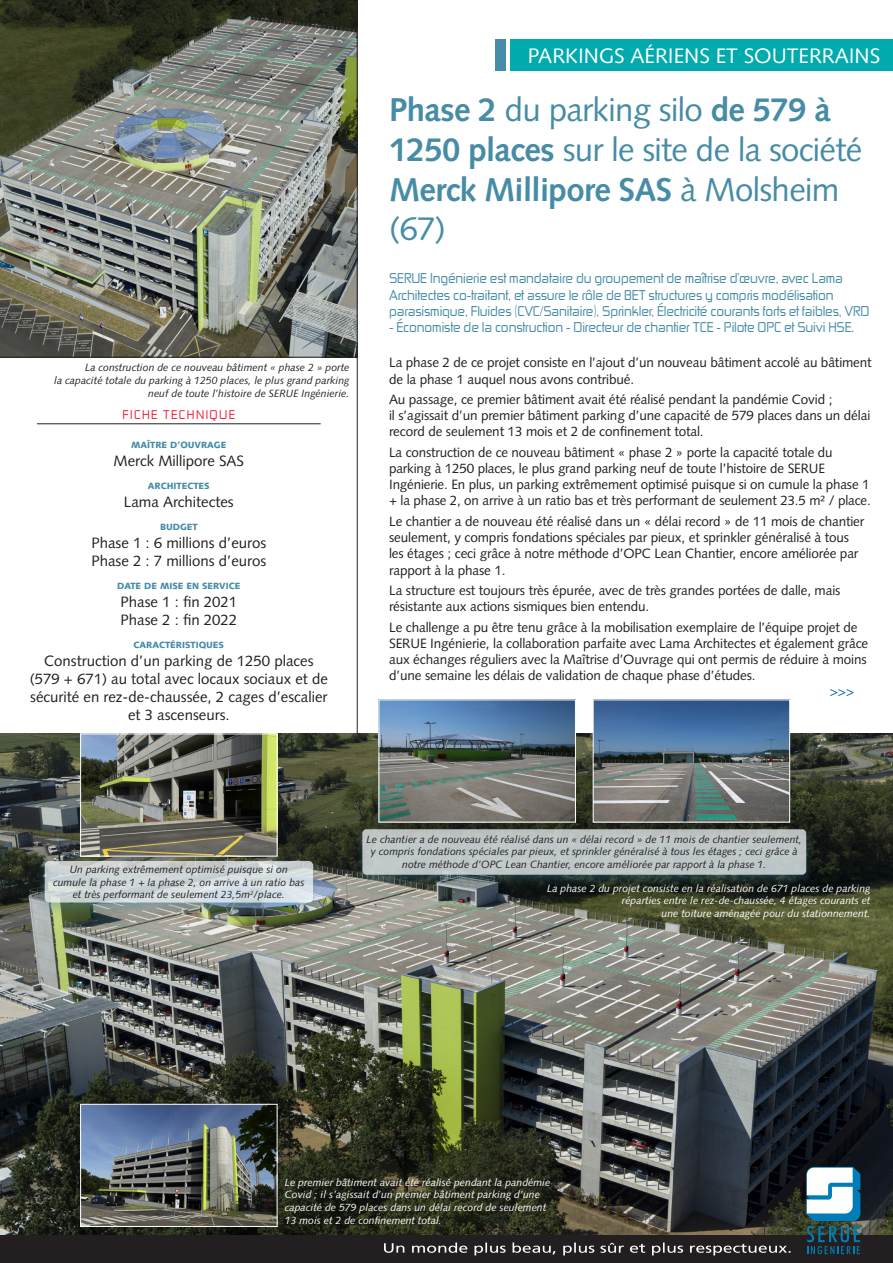
<style>
.page{position:relative;width:893px;height:1263px;background:#fff}
.page>*{position:absolute;margin:0;border:0;box-sizing:border-box;transform-origin:0 0}
.t1{font:33px/39.6px "Syntax LT Std";letter-spacing:-.02em;color:#468ca6}
.t2{font:21px "Syntax LT Std";color:#fff}
.t3{font:15px/18px "Syntax LT Std";color:#231f20}
.t4{font:13.5px/16.2px "Syntax LT Std";letter-spacing:-.01em;color:#231f20}
.t5{font:13.5px/16.2px "Zekton Rg";letter-spacing:-.01em;color:#468ca6}
.t6{font:13.5px "Syntax LT Std";color:#015aaa}
.t7{font:12px "Zekton Rg";letter-spacing:.12em;color:#ed1a33}
.t8{font:italic 10.5px/12.6px "Syntax LT Std";color:#231f20;text-align:center}
.t9{font:italic 10.5px/12.6px "Syntax LT Std";color:#fff;text-align:right}
.t10{font:900 9px "Syntax LT Std";color:#468ca6}
.s1{font-weight:700}
</style>
<div class="page">
<img style="left:0;top:0;width:358px;height:358px">
<img style="left:0;top:733px;width:893px;height:502px">
<div style="left:0;top:1235px;width:893px;height:28px;background:#231f20"></div>
<svg style="left:806px;top:1167px;width:54px;height:87px"></svg>
<hr style="left:37px;top:423px;width:284px;height:1px;background:#231f20">
<hr style="left:357px;top:358px;width:1px;height:375px;background:#231f20">
<img style="left:82px;top:735px;width:193px;height:119px">
<div style="left:80px;top:733px;width:197px;height:123px;border:1px solid #fff"></div>
<img style="left:381px;top:701px;width:193px;height:119px">
<img style="left:595px;top:701px;width:193px;height:119px">
<div style="left:593px;top:699px;width:197px;height:123px;border:1px solid #fff"></div>
<img style="left:82px;top:1106px;width:193px;height:119px">
<div style="left:80px;top:1104px;width:197px;height:123px;border:1px solid #fff"></div>
<div style="left:496px;top:39px;width:10px;height:32px;background:#468ca6"></div>
<div style="left:510px;top:39px;width:383px;height:32px;background:#00aaad"></div>
<svg style="left:384px;top:1242px;width:407px;height:13px"></svg>
<div style="left:35px;top:856px;width:287px;height:60px;background:#468ca6;opacity:.5"></div>
<svg style="left:45px;top:861px;width:268px;height:41px;background:#cfd7d9"></svg>
<div style="left:353px;top:824px;width:463px;height:64px;background:#468ca6;opacity:.5"></div>
<div style="left:362px;top:829px;width:444px;height:46px;background:#bec6c8;border-radius:4px"></div>
<h2 class="t2" style="left:528px;top:43px;width:354px">PARKINGS AÉRIENS ET SOUTERRAINS</h2>
<h1 class="t1" style="left:389px;top:90px;width:475px"><span class="s1">Phase 2</span> du parking silo <span class="s1">de 579 à<br>1250 places</span> sur le site de la société<br><span class="s1">Merck Millipore SAS</span> à Molsheim (67)</h1>
<p class="t5" style="left:389px;top:270px;width:482px">SERUE Ingénierie est mandataire du groupement de maîtrise d’œuvre, avec Lama<br>Architectes co-traitant, et assure le rôle de BET structures y compris modélisation parasismique, Fluides (CVC/Sanitaire), Sprinkler, Électricité courants forts et faibles, VRD</p>
<p class="t5" style="left:389px;top:319px;width:467px">- Économiste de la construction - Directeur de chantier TCE - Pilote OPC et Suivi HSE.</p>
<p class="t8" style="left:54px;top:361px;width:297px;text-align:right">La construction de ce nouveau bâtiment « phase 2 » porte<br>la capacité totale du parking à 1250 places, le plus grand parking neuf de toute l’histoire de SERUE Ingénierie.</p>
<p class="t4" style="left:389px;top:355px;width:484px">La phase 2 de ce projet consiste en l’ajout d’un nouveau bâtiment accolé au bâtiment de la phase 1 auquel nous avons contribué.</p>
<p class="t4" style="left:389px;top:391px;width:483px">Au passage, ce premier bâtiment avait été réalisé pendant la pandémie Covid ;<br>il s’agissait d’un premier bâtiment parking d’une capacité de 579 places dans un délai record de seulement 13 mois et 2 de confinement total.</p>
<p class="t4" style="left:389px;top:444px;width:483px">La construction de ce nouveau bâtiment « phase 2 » porte la capacité totale du parking à 1250 places, le plus grand parking neuf de toute l’histoire de SERUE Ingénierie. En plus, un parking extrêmement optimisé puisque si on cumule la phase 1 + la phase 2, on arrive à un ratio bas et très performant de seulement 23.5 m² / place.</p>
<p class="t4" style="left:389px;top:513px;width:477px">Le chantier a de nouveau été réalisé dans un « délai record » de 11 mois de chantier seulement, y compris fondations spéciales par pieux, et sprinkler généralisé à tous les étages ; ceci grâce à notre méthode d’OPC Lean Chantier, encore améliorée par rapport à la phase 1.</p>
<p class="t4" style="left:389px;top:582px;width:453px">La structure est toujours très épurée, avec de très grandes portées de dalle, mais résistante aux actions sismiques bien entendu.</p>
<p class="t4" style="left:389px;top:619px;width:481px">Le challenge a pu être tenu grâce à la mobilisation exemplaire de l’équipe projet de SERUE Ingénierie, la collaboration parfaite avec Lama Architectes et également grâce aux échanges réguliers avec la Maîtrise d’Ouvrage qui ont permis de réduire à moins d’une semaine les délais de validation de chaque phase d’études.</p>
<p class="t6" style="left:830px;top:684px;width:26px">&gt;&gt;&gt;</p>
<p class="t7" style="left:122px;top:407px;width:114px">FICHE TECHNIQUE</p>
<p class="t10" style="left:131px;top:439px;width:97px">MAÎTRE D’OUVRAGE</p>
<p class="t3" style="left:114px;top:452px;width:132px">Merck Millipore SAS</p>
<p class="t10" style="left:148px;top:480px;width:63px">ARCHITECTES</p>
<p class="t3" style="left:124px;top:493px;width:111px">Lama Architectes</p>
<p class="t10" style="left:160px;top:521px;width:39px">BUDGET</p>
<p class="t3" style="left:91px;top:534px;width:176px">Phase 1 : 6 millions d’euros<br>Phase 2 : 7 millions d’euros</p>
<p class="t10" style="left:117px;top:580px;width:125px">DATE DE MISE EN SERVICE</p>
<p class="t3" style="left:120px;top:592px;width:118px">Phase 1 : fin 2021<br>Phase 2 : fin 2022</p>
<p class="t10" style="left:134px;top:639px;width:92px">CARACTÉRISTIQUES</p>
<p class="t3" style="left:30px;top:651px;width:300px;text-align:center">Construction d’un parking de 1250 places (579 + 671) au total avec locaux sociaux et de sécurité en rez-de-chaussée, 2 cages d’escalier et 3 ascenseurs.</p>
<p class="t8" style="left:53px;top:863px;width:253px">Un parking extrêmement optimisé puisque si on cumule la phase 1 + la phase 2, on arrive à un ratio bas et très performant de seulement 23,5m<sup>2</sup>/place.</p>
<p class="t8" style="left:367px;top:833px;width:437px">Le chantier a de nouveau été réalisé dans un « délai record » de 11 mois de chantier seulement, y compris fondations spéciales par pieux, et sprinkler généralisé à tous les étages ; ceci grâce à notre méthode d’OPC Lean Chantier, encore améliorée par rapport à la phase 1.</p>
<p class="t9" style="left:547px;top:882px;width:325px">La phase 2 du projet consiste en la réalisation de 671 places de parking réparties entre le rez-de-chaussée, 4 étages courants et<br>une toiture aménagée pour du stationnement.</p>
<p class="t9" style="left:285px;top:1176px;width:267px;text-align:left">Le premier bâtiment avait été réalisé pendant la pandémie Covid ; il s’agissait d’un premier bâtiment parking d’une capacité de 579 places dans un délai record de seulement 13 mois et 2 de confinement total.</p>
</div>
